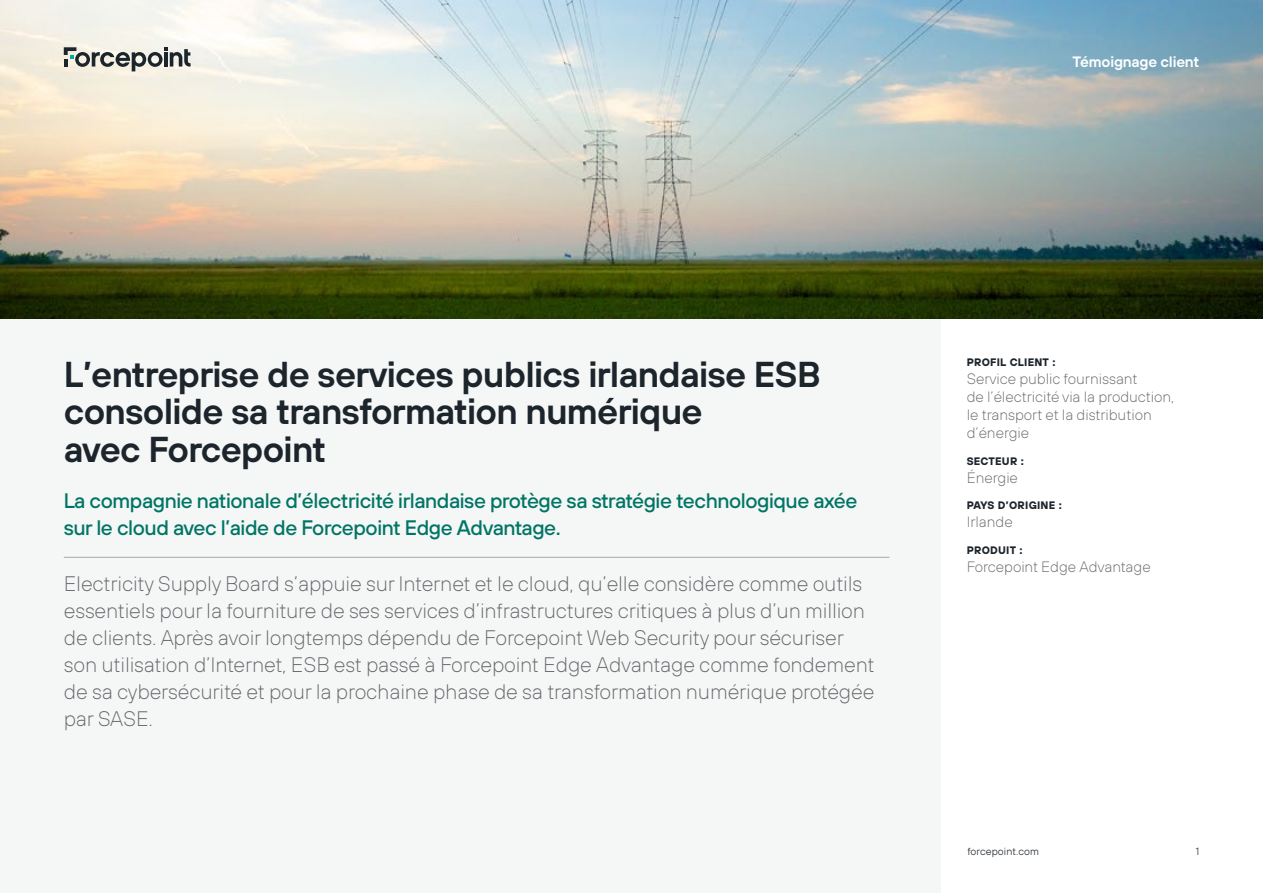
<style>
.page{position:relative;width:1263px;height:893px;background:#fff}
.page>*{position:absolute;margin:0;border:0;box-sizing:border-box;transform-origin:0 0}
.t1{font:600 36px/37.5px "FP Sans";letter-spacing:-.02em;color:#1d252c}
.t2{font:200 21px/27px "FP Sans";letter-spacing:-.01em;color:#636569}
.t3{font:500 21px/27px "FP Sans";letter-spacing:-.02em;color:#007565}
.t4{font:200 15px/18px "FP Sans";letter-spacing:-.005em;color:#636569}
.t5{font:600 15px "FP Sans";letter-spacing:-.015em;color:#fff}
.t6{font:700 10.8px "FP Sans";letter-spacing:.02em;color:#1d252c}
.t7{font:300 10.5px "FP Sans";letter-spacing:.01em;color:#1d252c}
</style>
<div class="page">
<div style="left:0;top:0;width:941px;height:893px;background:#f5f6f6"></div>
<img style="left:0;top:0;width:1263px;height:319px">
<svg style="left:64px;top:47px;width:127px;height:24px"></svg>
<hr style="left:64px;top:557px;width:825px;height:1px;background:#a7a8aa">
<p class="t5" style="left:1072px;top:51px;width:128px">Témoignage client</p>
<h1 class="t1" style="left:64px;top:354px;width:758px">L’entreprise de services publics irlandaise ESB consolide sa transformation numérique<br>avec Forcepoint</h1>
<p class="t3" style="left:64px;top:486px;width:795px">La compagnie nationale d’électricité irlandaise protège sa stratégie technologique axée sur le cloud avec l’aide de Forcepoint Edge Advantage.</p>
<p class="t2" style="left:64px;top:570px;width:812px">Electricity Supply Board s’appuie sur Internet et le cloud, qu’elle considère comme outils essentiels pour la fourniture de ses services d’infrastructures critiques à plus d’un million de clients. Après avoir longtemps dépendu de Forcepoint Web Security pour sécuriser son utilisation d’Internet, ESB est passé à Forcepoint Edge Advantage comme fondement de sa cybersécurité et pour la prochaine phase de sa transformation numérique protégée par SASE.</p>
<p class="t6" style="left:967px;top:355px;width:90px">PROFIL CLIENT :</p>
<p class="t4" style="left:967px;top:370px;width:209px">Service public fournissant<br>de l’électricité via la production, le transport et la distribution d’énergie</p>
<p class="t6" style="left:967px;top:454px;width:59px">SECTEUR :</p>
<p class="t4" style="left:967px;top:468px;width:53px">Énergie</p>
<p class="t6" style="left:967px;top:498px;width:97px">PAYS D’ORIGINE :</p>
<p class="t4" style="left:967px;top:513px;width:48px">Irlande</p>
<p class="t6" style="left:967px;top:543px;width:57px">PRODUIT :</p>
<p class="t4" style="left:967px;top:557px;width:185px">Forcepoint Edge Advantage</p>
<p class="t7" style="left:967px;top:844px;width:73px">forcepoint.com</p>
<p class="t7" style="left:1196px;top:844px;width:5px">1</p>
</div>
